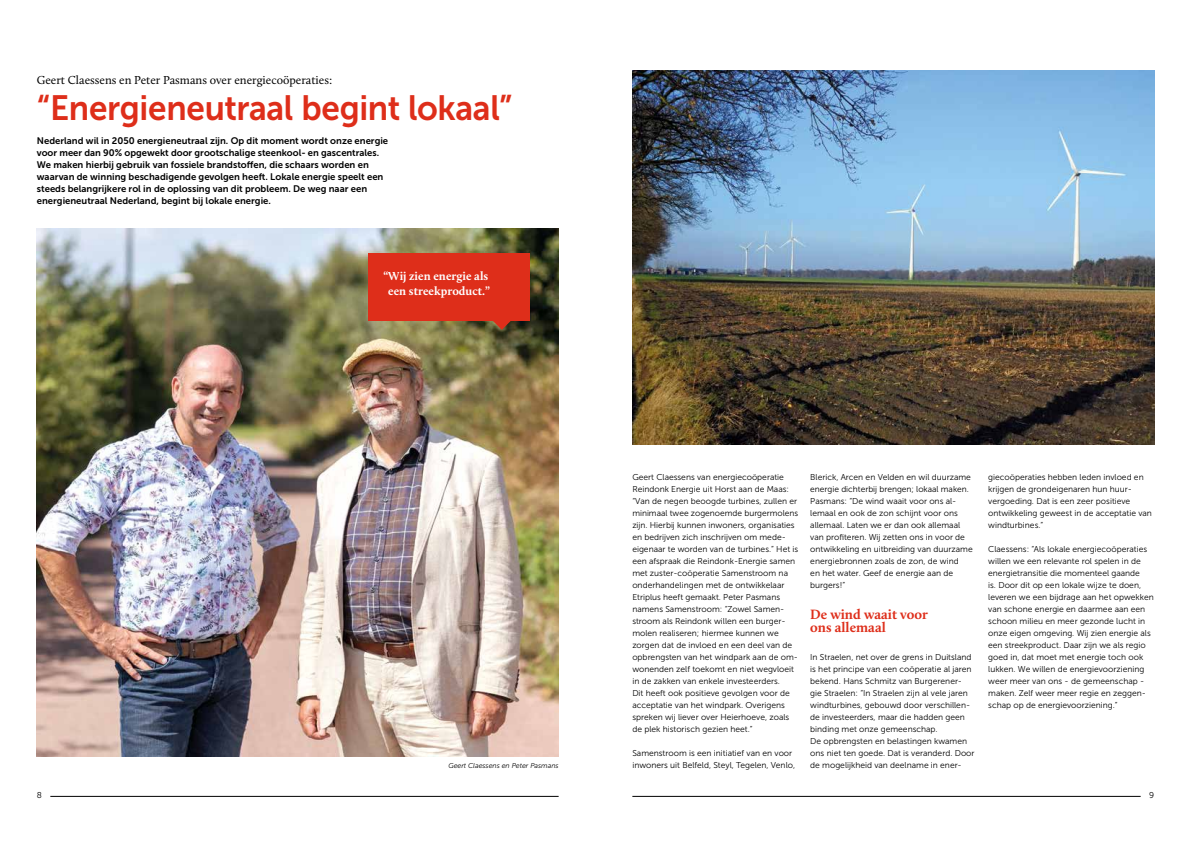
<style>
.page{position:relative;width:1191px;height:842px;background:#fff}
.page>*{position:absolute;margin:0;border:0;box-sizing:border-box;transform-origin:0 0}
.t1{font:35px "Museo Sans 700";letter-spacing:-.01em;color:#de2e1a;scale:.95 1}
.t2{font:700 14px/13px "Calluna";color:#de2e1a}
.t3{font:12px "Calluna";color:#000}
.t4{font:700 12px/14.4px "Calluna";color:#fff;text-align:center}
.t5{font:9.5px/12px "Museo Sans 700";color:#000}
.t6{font:8.5px/12px "Museo Sans 300";color:#000}
.t7{font:italic 7px "Museo Sans 300";color:#000}
</style>
<div class="page">
<img style="left:37px;top:228px;width:521px;height:528px">
<hr style="left:50px;top:796px;width:508px;height:1px;background:#000">
<hr style="left:632px;top:796px;width:508px;height:1px;background:#000">
<img style="left:632px;top:71px;width:522px;height:373px">
<div style="left:369px;top:253px;width:161px;height:67px;background:#de2e1a"></div>
<svg style="left:491px;top:320px;width:21px;height:10px"></svg>
<h3 class="t3" style="left:37px;top:73px;width:297px">Geert Claessens en Peter Pasmans over energiecoöperaties:</h3>
<h1 class="t1" style="left:37px;top:88px;width:502px">“Energieneutraal begint lokaal”</h1>
<p class="t5" style="left:37px;top:135px;width:353px">Nederland wil in 2050 energieneutraal zijn. Op dit moment wordt onze energie voor meer dan 90% opgewekt door grootschalige steenkool- en gascentrales.<br>We maken hierbij gebruik van fossiele brandstoffen, die schaars worden en waarvan de winning beschadigende gevolgen heeft. Lokale energie speelt een steeds belangrijkere rol in de oplossing van dit probleem. De weg naar een energieneutraal Nederland, begint bij lokale energie.</p>
<h3 class="t4" style="left:383px;top:269px;width:108px">“Wij zien energie als een streekproduct.”</h3>
<p class="t7" style="left:448px;top:762px;width:112px">Geert Claessens en Peter Pasmans</p>
<p class="t6" style="left:632px;top:471px;width:167px">Geert Claessens van energiecoöperatie Reindonk Energie uit Horst aan de Maas: “Van de negen beoogde turbines, zullen er minimaal twee zogenoemde burgermolens zijn. Hierbij kunnen inwoners, organisaties en bedrijven zich inschrijven om mede&shy;eigenaar te worden van de turbines.” Het is een afspraak die Reindonk-Energie samen met zuster-coöperatie Samenstroom na onderhandelingen met de ontwikkelaar Etriplus heeft gemaakt. Peter Pasmans namens Samenstroom: “Zowel Samen&shy;stroom als Reindonk willen een burger&shy;molen realiseren; hiermee kunnen we zorgen dat de invloed en een deel van de opbrengsten van het windpark aan de om&shy;wonenden zelf toekomt en niet wegvloeit in de zakken van enkele investeerders.<br>Dit heeft ook positieve gevolgen voor de acceptatie van het windpark. Overigens spreken wij liever over Heierhoeve, zoals de plek historisch gezien heet.”</p>
<p class="t6" style="left:632px;top:747px;width:164px">Samenstroom is een initiatief van en voor inwoners uit Belfeld, Steyl, Tegelen, Venlo,</p>
<p class="t6" style="left:810px;top:471px;width:164px">Blerick, Arcen en Velden en wil duurzame energie dichterbij brengen; lokaal maken.<br>Pasmans: “De wind waait voor ons al&shy;lemaal en ook de zon schijnt voor ons allemaal. Laten we er dan ook allemaal van profiteren. Wij zetten ons in voor de ontwikkeling en uitbreiding van duurzame energiebronnen zoals de zon, de wind<br>en het water. Geef de energie aan de burgers!”</p>
<h2 class="t2" style="left:810px;top:607px;width:119px">De wind waait voor ons allemaal</h2>
<p class="t6" style="left:810px;top:651px;width:166px">In Straelen, net over de grens in Duitsland is het principe van een coöperatie al jaren bekend. Hans Schmitz van Burgerener&shy;gie Straelen: “In Straelen zijn al vele jaren windturbines, gebouwd door verschillen&shy;de investeerders, maar die hadden geen binding met onze gemeenschap.<br>De opbrengsten en belastingen kwamen ons niet ten goede. Dat is veranderd. Door de mogelijkheid van deelname in ener-</p>
<p class="t6" style="left:988px;top:471px;width:165px">giecoöperaties hebben leden invloed en krijgen de grondeigenaren hun huur&shy;vergoeding. Dat is een zeer positieve ontwikkeling geweest in de acceptatie van windturbines.”</p>
<p class="t6" style="left:988px;top:543px;width:167px">Claessens: “Als lokale energiecoöperaties willen we een relevante rol spelen in de energietransitie die momenteel gaande<br>is. Door dit op een lokale wijze te doen, leveren we een bijdrage aan het opwekken van schone energie en daarmee aan een schoon milieu en meer gezonde lucht in onze eigen omgeving. Wij zien energie als een streekproduct. Daar zijn we als regio goed in, dat moet met energie toch ook lukken. We willen de energievoorziening weer meer van ons - de gemeenschap - maken. Zelf weer meer regie en zeggen&shy;schap op de energievoorziening.”</p>
<p class="t6" style="left:37px;top:790px;width:7px">8</p>
<p class="t6" style="left:1149px;top:790px;width:7px">9</p>
</div>
